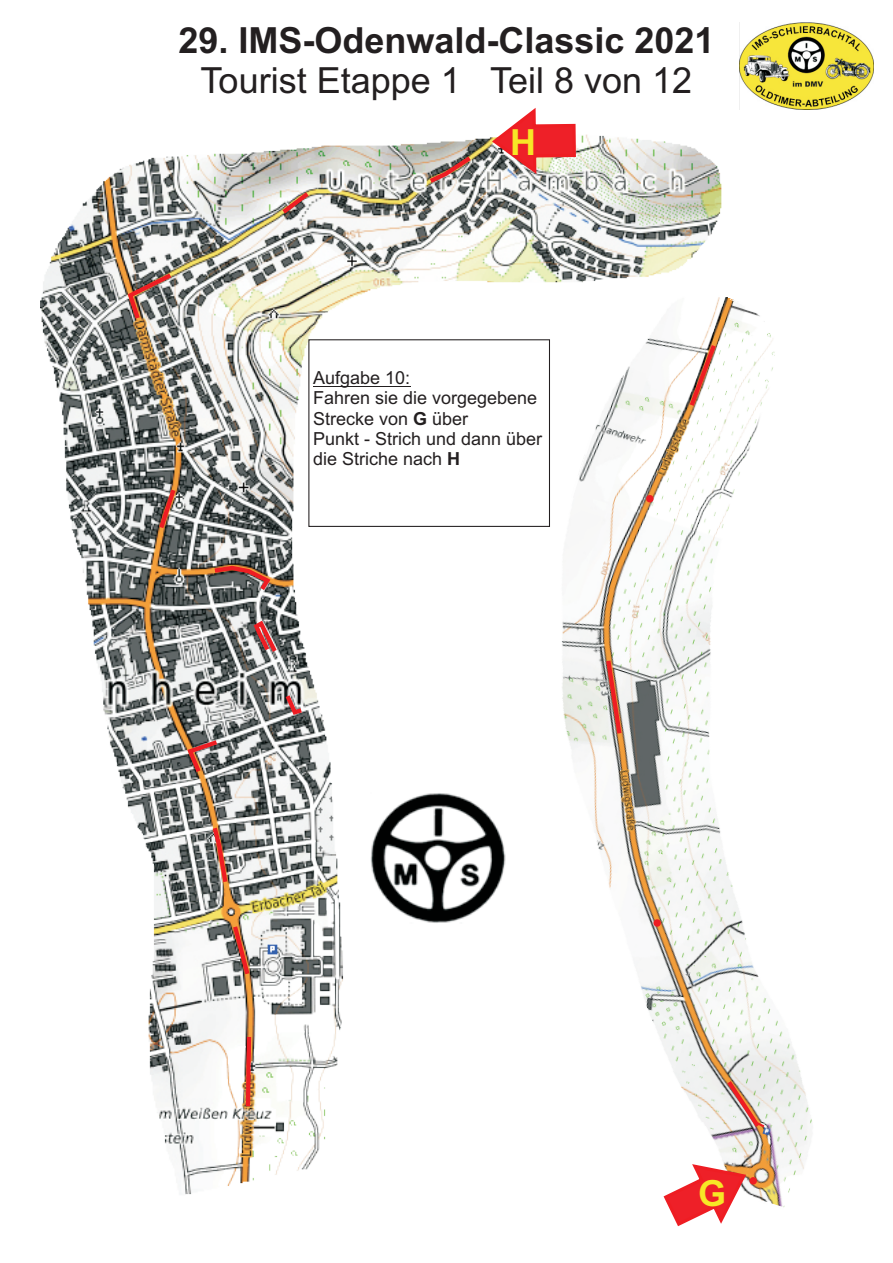
<style>
.page{position:relative;width:893px;height:1263px;background:#fff}
.page>*{position:absolute;margin:0;border:0;box-sizing:border-box;transform-origin:0 0}
.t1{font:700 36px "Arial";color:#231f20}
.t2{font:36px "Arial";color:#231f20}
.t3{font:700 36px "Arial";color:#f7e726}
.t4{font:18px/20.1px "Arial";color:#231f20}
.s1{font-weight:700}
</style>
<div class="page">
<img style="left:740px;top:23px;width:133px;height:86px">
<img style="left:722px;top:297px;width:90px;height:911px">
<img style="left:40px;top:134px;width:682px;height:1061px">
<svg style="left:646px;top:495px;width:8px;height:7px"></svg>
<svg style="left:653px;top:919px;width:8px;height:8px"></svg>
<svg style="left:723px;top:1076px;width:44px;height:56px"></svg>
<svg style="left:603px;top:656px;width:21px;height:82px"></svg>
<svg style="left:686px;top:340px;width:33px;height:71px"></svg>
<svg style="left:244px;top:1032px;width:9px;height:78px"></svg>
<svg style="left:185px;top:737px;width:37px;height:40px"></svg>
<svg style="left:251px;top:618px;width:29px;height:39px"></svg>
<svg style="left:210px;top:564px;width:63px;height:31px;background:#83635c"></svg>
<svg style="left:156px;top:485px;width:23px;height:48px"></svg>
<svg style="left:125px;top:270px;width:51px;height:53px;background:#9b8177"></svg>
<svg style="left:278px;top:188px;width:35px;height:30px"></svg>
<svg style="left:425px;top:152px;width:50px;height:35px;background:#ad968d"></svg>
<svg style="left:489px;top:108px;width:89px;height:69px"></svg>
<svg style="left:661px;top:1162px;width:96px;height:65px"></svg>
<svg style="left:308px;top:339px;width:243px;height:188px"></svg>
<hr style="left:313px;top:386px;width:97px;height:1px;background:#231f20">
<svg style="left:230px;top:922px;width:23px;height:57px"></svg>
<svg style="left:210px;top:823px;width:20px;height:64px"></svg>
<img style="left:370px;top:791px;width:137px;height:134px">
<svg style="left:282px;top:690px;width:24px;height:27px"></svg>
<h1 class="t1" style="left:178px;top:26px;width:538px">29. IMS-Odenwald-Classic 2021</h1>
<h1 class="t2" style="left:201px;top:67px;width:493px">Tourist Etappe 1 Teil 8 von 12</h1>
<h1 class="t3" style="left:510px;top:128px;width:27px">H</h1>
<p class="t4" style="left:313px;top:370px;width:231px">Aufgabe 10:<br>Fahren sie die vorgegebene<br>Strecke von <span class="s1">G</span> über<br>Punkt - Strich und dann über die Striche nach <span class="s1">H</span></p>
<h1 class="t3" style="left:698px;top:1180px;width:30px">G</h1>
</div>
